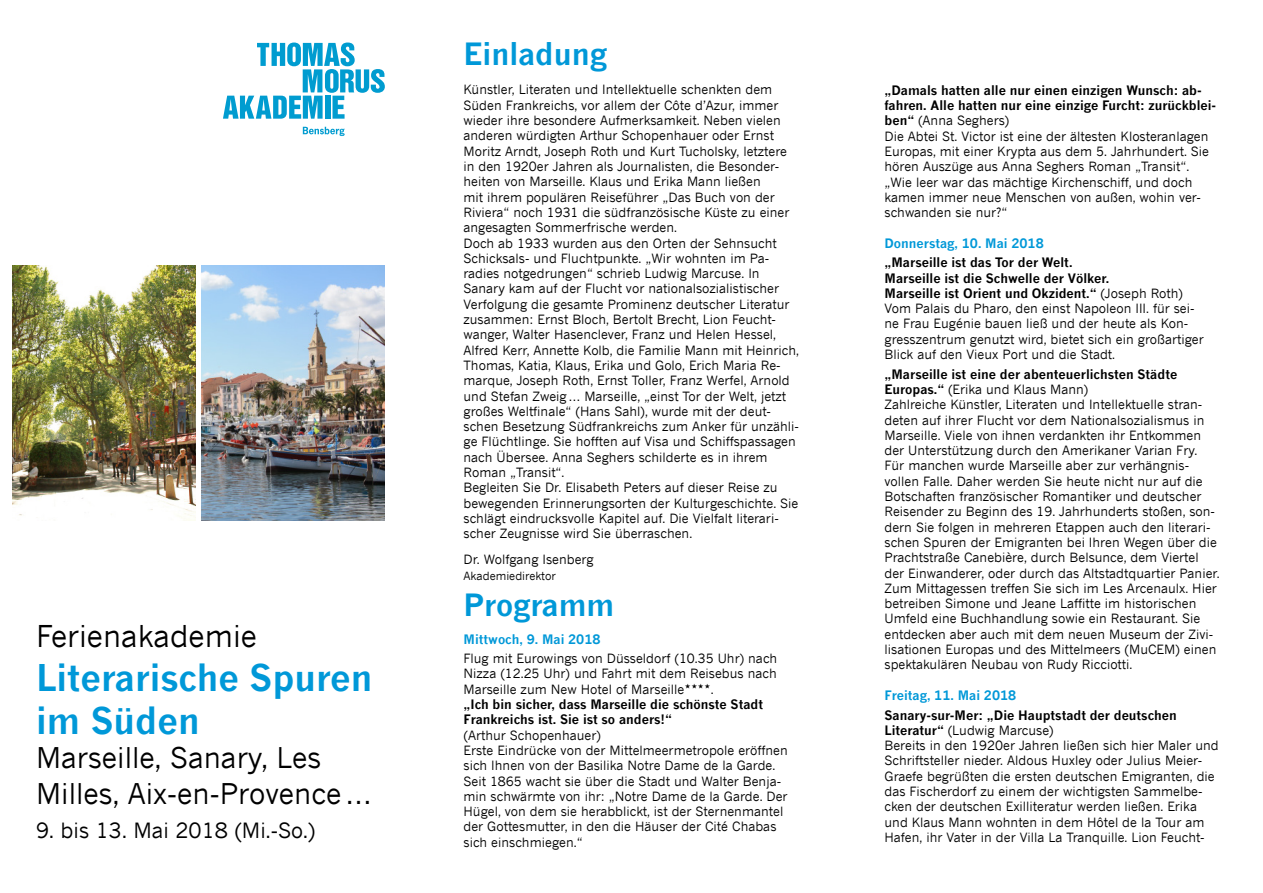
<style>
.page{position:relative;width:1263px;height:893px;background:#fff}
.page>*{position:absolute;margin:0;border:0;box-sizing:border-box;transform-origin:0 0}
.t1{font:700 36px/43.2px "News Gothic";color:#0098d8}
.t2{font:700 30px "News Gothic";color:#0098d8}
.t3{font:30px "News Gothic";color:#000}
.t4{font:28.5px/36px "News Gothic";color:#000}
.t5{font:21px "News Gothic";color:#000}
.t6{font:12.75px/15.3px "News Gothic";color:#000}
.t7{font:700 12.75px/15.3px "News Gothic";color:#000}
.t8{font:700 12.75px "News Gothic";color:#0098d8}
.t9{font:11.25px "News Gothic";color:#000}
.s1{font-weight:700}
</style>
<div class="page">
<svg style="left:223px;top:43px;width:162px;height:76px"></svg>
<svg style="left:303px;top:127px;width:42px;height:9px"></svg>
<img style="left:202px;top:265px;width:183px;height:255px">
<img style="left:13px;top:265px;width:182px;height:255px">
<h2 class="t3" style="left:36px;top:618px;width:222px">Ferienakademie</h2>
<h1 class="t1" style="left:36px;top:655px;width:338px">Literarische Spuren im Süden</h1>
<h3 class="t4" style="left:36px;top:739px;width:337px">Marseille, Sanary, Les<br>Milles, Aix-en-Provence…</h3>
<h3 class="t5" style="left:36px;top:817px;width:281px">9. bis 13. Mai 2018 (Mi.-So.)</h3>
<h2 class="t2" style="left:463px;top:35px;width:145px">Einladung</h2>
<p class="t6" style="left:463px;top:82px;width:337px">Künstler, Literaten und Intellektuelle schenkten dem Süden Frankreichs, vor allem der Côte d’Azur, immer wieder ihre besondere Aufmerksamkeit. Neben vielen anderen würdigten Arthur Schopenhauer oder Ernst Moritz Arndt, Joseph Roth und Kurt Tucholsky, letztere in den 1920er Jahren als Journalisten, die Besonder&shy;heiten von Marseille. Klaus und Erika Mann ließen<br>mit ihrem populären Reiseführer „Das Buch von der Riviera“ noch 1931 die südfranzösische Küste zu einer angesagten Sommerfrische werden.<br>Doch ab 1933 wurden aus den Orten der Sehnsucht Schicksals- und Fluchtpunkte. „Wir wohnten im Pa&shy;radies notgedrungen“ schrieb Ludwig Marcuse. In Sanary kam auf der Flucht vor nationalsozialistischer Verfolgung die gesamte Prominenz deutscher Literatur zusammen: Ernst Bloch, Bertolt Brecht, Lion Feucht&shy;wanger, Walter Hasenclever, Franz und Helen Hessel, Alfred Kerr, Annette Kolb, die Familie Mann mit Heinrich, Thomas, Katia, Klaus, Erika und Golo, Erich Maria Re&shy;marque, Joseph Roth, Ernst Toller, Franz Werfel, Arnold und Stefan Zweig… Marseille, „einst Tor der Welt, jetzt großes Weltfinale“ (Hans Sahl), wurde mit der deut&shy;schen Besetzung Südfrankreichs zum Anker für unzähli&shy;ge Flüchtlinge. Sie hofften auf Visa und Schiffspassagen nach Übersee. Anna Seghers schilderte es in ihrem Roman „Transit“.<br>Begleiten Sie Dr. Elisabeth Peters auf dieser Reise zu bewegenden Erinnerungsorten der Kulturgeschichte. Sie schlägt eindrucksvolle Kapitel auf. Die Vielfalt literari&shy;scher Zeugnisse wird Sie überraschen.</p>
<p class="t6" style="left:463px;top:552px;width:132px">Dr. Wolfgang Isenberg</p>
<p class="t9" style="left:463px;top:569px;width:94px">Akademiedirektor</p>
<h2 class="t2" style="left:463px;top:586px;width:152px">Programm</h2>
<p class="t8" style="left:463px;top:631px;width:139px">Mittwoch, 9. Mai 2018</p>
<p class="t6" style="left:463px;top:651px;width:315px;text-align:justify">Flug mit Eurowings von Düsseldorf (10.35 Uhr) nach Nizza (12.25 Uhr) und Fahrt mit dem Reisebus nach Marseille zum New Hotel of Marseille</p>
<p class="t6" style="left:711px;top:681px;width:4px">.</p>
<p class="t7" style="left:463px;top:696px;width:301px">„Ich bin sicher, dass Marseille die schönste Stadt<br>Frankreichs ist. Sie ist so anders!“</p>
<p class="t6" style="left:463px;top:727px;width:326px">(Arthur Schopenhauer)<br>Erste Eindrücke von der Mittelmeermetropole eröffnen sich Ihnen von der Basilika Notre Dame de la Garde.<br>Seit 1865 wacht sie über die Stadt und Walter Benja&shy;min schwärmte von ihr: „Notre Dame de la Garde. Der Hügel, von dem sie herabblickt, ist der Sternenmantel der Gottesmutter, in den die Häuser der Cité Chabas sich einschmiegen.“</p>
<p class="t6" style="left:884px;top:82px;width:333px"><span class="s1">„Damals hatten alle nur einen einzigen Wunsch: ab&shy;fahren. Alle hatten nur eine einzige Furcht: zurückblei&shy;ben“</span> (Anna Seghers)<br>Die Abtei St. Victor ist eine der ältesten Klosteranlagen Europas, mit einer Krypta aus dem 5. Jahrhundert. Sie hören Auszüge aus Anna Seghers Roman „Transit“. „Wie leer war das mächtige Kirchenschiff, und doch kamen immer neue Menschen von außen, wohin ver&shy;schwanden sie nur?“</p>
<p class="t8" style="left:884px;top:235px;width:161px">Donnerstag, 10. Mai 2018</p>
<p class="t6" style="left:884px;top:255px;width:321px"><span class="s1">„Marseille ist das Tor der Welt.<br>Marseille ist die Schwelle der Völker.<br>Marseille ist Orient und Okzident.“</span> (Joseph Roth)<br>Vom Palais du Pharo, den einst Napoleon III. für sei&shy;ne Frau Eugénie bauen ließ und der heute als Kon&shy;gresszentrum genutzt wird, bietet sich ein großartiger Blick auf den Vieux Port und die Stadt.</p>
<p class="t6" style="left:884px;top:366px;width:337px"><span class="s1">„Marseille ist eine der abenteuerlichsten Städte Europas.“</span> (Erika und Klaus Mann)<br>Zahlreiche Künstler, Literaten und Intellektuelle stran&shy;deten auf ihrer Flucht vor dem Nationalsozialismus in Marseille. Viele von ihnen verdankten ihr Entkommen der Unterstützung durch den Amerikaner Varian Fry.<br>Für manchen wurde Marseille aber zur verhängnis&shy;vollen Falle. Daher werden Sie heute nicht nur auf die Botschaften französischer Romantiker und deutscher Reisender zu Beginn des 19. Jahrhunderts stoßen, son&shy;dern Sie folgen in mehreren Etappen auch den literari&shy;schen Spuren der Emigranten bei Ihren Wegen über die Prachtstraße Canebière, durch Belsunce, dem Viertel der Einwanderer, oder durch das Altstadtquartier Panier.<br>Zum Mittagessen treffen Sie sich im Les Arcenaulx. Hier betreiben Simone und Jeane Laffitte im historischen Umfeld eine Buchhandlung sowie ein Restaurant. Sie entdecken aber auch mit dem neuen Museum der Zivi&shy;lisationen Europas und des Mittelmeers (MuCEM) einen spektakulären Neubau von Rudy Ricciotti.</p>
<p class="t8" style="left:884px;top:687px;width:133px">Freitag, 11. Mai 2018</p>
<p class="t6" style="left:884px;top:707px;width:336px"><span class="s1">Sanary-sur-Mer: „Die Hauptstadt der deutschen Literatur“</span> (Ludwig Marcuse)<br>Bereits in den 1920er Jahren ließen sich hier Maler und Schriftsteller nieder. Aldous Huxley oder Julius Meier-Graefe begrüßten die ersten deutschen Emigranten, die das Fischerdorf zu einem der wichtigsten Sammelbe&shy;cken der deutschen Exilliteratur werden ließen. Erika und Klaus Mann wohnten in dem Hôtel de la Tour am Hafen, ihr Vater in der Villa La Tranquille. Lion Feucht-</p>
</div>
